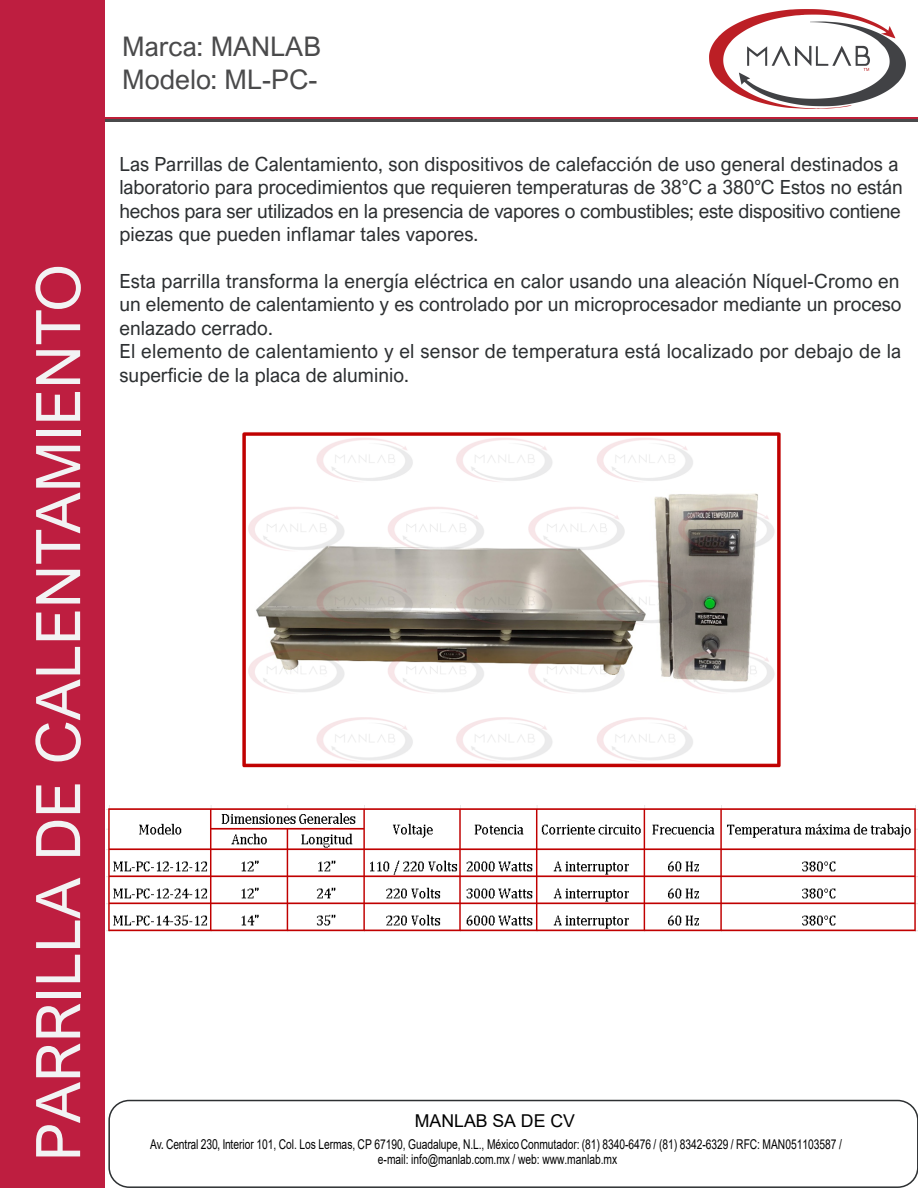
<style>
.page{position:relative;width:918px;height:1188px;background:#fff}
.page>*{position:absolute;margin:0;border:0;box-sizing:border-box;transform-origin:0 0}
.t1{font:61.5px "Arial Nova";color:#f2f3f4}
.t2{font:27px/32.4px "Arial Nova";color:#4a4a4b}
.t3{font:19.5px/23.4px "Arial Nova";letter-spacing:.005em;color:#2d3032}
.t4{font:17.7px "Arial";color:#000}
.t5{font:13.5px/15.1px "Arial";letter-spacing:-.005em;color:#000;text-align:center;scale:.76 1}
.s1{font-family:"Arial"}
.s2{font-family:"Arial Nova"}
</style>
<div class="page">
<hr style="left:0;top:118px;width:918px;height:2px;background:#be1f38">
<hr style="left:0;top:120px;width:918px;height:2px;background:#4a4a4b">
<div style="left:0;top:0;width:104px;height:1188px;background:#be1e40"></div>
<img style="left:710px;top:9px;width:195px;height:100px">
<img style="left:242px;top:432px;width:539px;height:336px">
<div style="left:108px;top:1100px;width:810px;height:88px;border:2px solid #2d3032;border-radius:20px"></div>
<img style="left:106px;top:805px;width:812px;height:127px">
<h1 class="t1" style="left:23px;top:1161px;width:899px;rotate:-90deg">PARRILLA DE CALENTAMIENTO</h1>
<h2 class="t2" style="left:122px;top:30px;width:200px">Marca: MANLAB<br>Modelo: <span class="s1">ML-PC-</span></h2>
<p class="t3" style="left:119px;top:152px;width:785px">Las Parrillas de Calentamiento, son dispositivos de calefacción de uso general destinados a laboratorio para procedimientos que requieren temperaturas de 38°C a 3<span class="s1">8</span>0°C Estos no están hechos para ser utilizados en la presencia de vapores o combustibles; este dispositivo contiene piezas que pueden inflamar tales vapores.</p>
<p class="t3" style="left:119px;top:269px;width:784px">Esta parrilla transforma la energía eléctrica en calor usando una aleación Níquel-Cromo en un elemento de calentamiento y es controlado por un microprocesador mediante un proceso enlazado cerrado.<br>El elemento de calentamiento y el sensor de temperatura está localizado por debajo de la superficie de la placa de aluminio.</p>
<p class="t4" style="left:415px;top:1111px;width:162px">MANLAB SA DE CV</p>
<p class="t5" style="left:150px;top:1137px;width:912px"><span class="s2">Av. Central 230, Int</span>erior 101, Col. Los Lermas, CP 67190, Guadalupe, N.L., MéxicoConmutador: (81) 8340-6476 / (81) 8342-6329 / RFC: MAN051103587 / e-mail: info@manlab.com.mx / web: www.manlab.mx</p>
</div>
